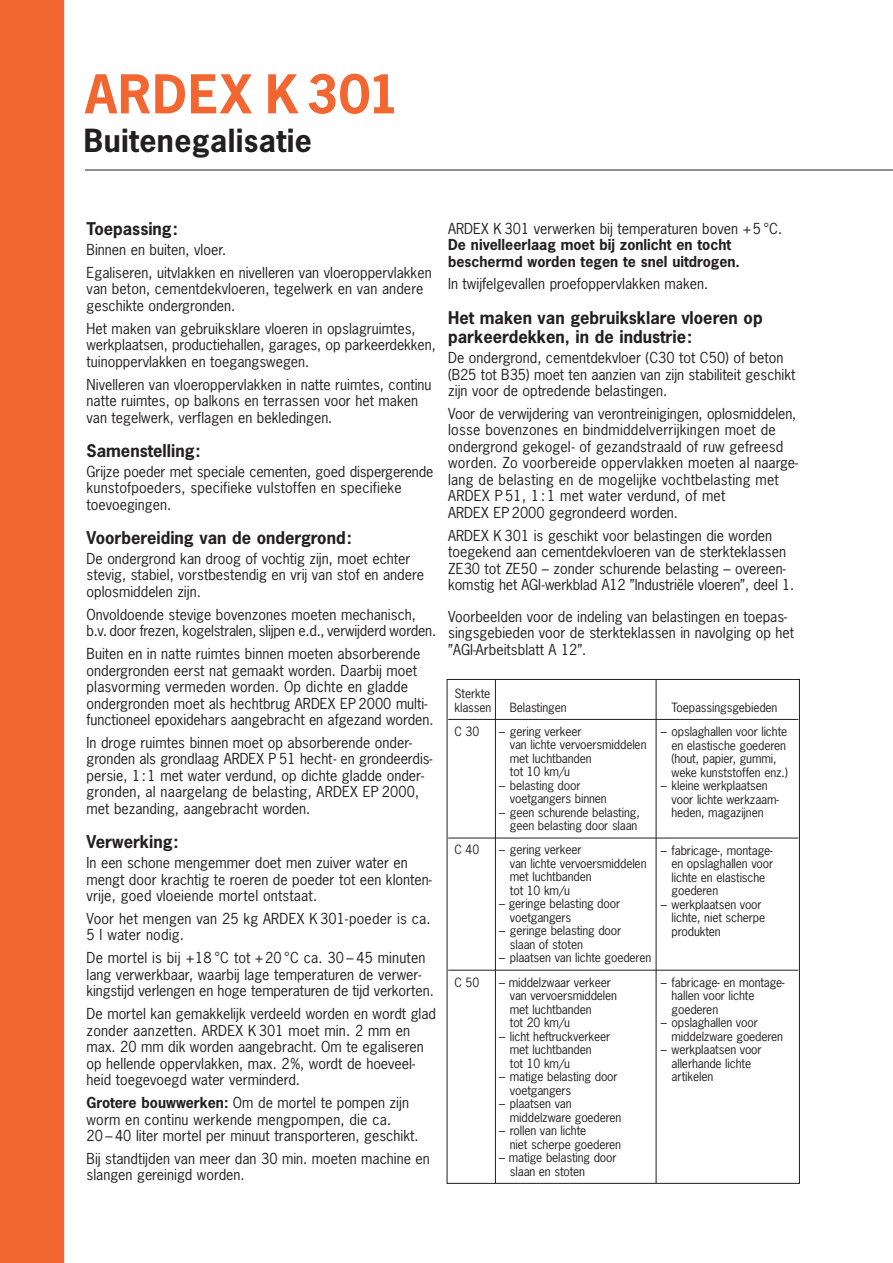
<style>
.page{position:relative;width:893px;height:1263px;background:#fff}
.page>*{position:absolute;margin:0;border:0;box-sizing:border-box;transform-origin:0 0}
.t1{font:700 50.25px "News Gothic";letter-spacing:.025em;color:#f26631}
.t2{font:700 30px "News Gothic";letter-spacing:.01em;color:#231f20}
.t3{font:700 16.5px/19.5px "News Gothic";color:#231f20}
.t4{font:14.25px/16.5px "News Gothic";color:#231f20}
.t5{font:700 14.25px/16.5px "News Gothic";color:#231f20}
.t6{font:12px/13.5px "News Gothic";letter-spacing:-.01em;color:#231f20}
.s1{font-weight:700}
</style>
<div class="page">
<div style="left:0;top:0;width:64px;height:1263px;background:#f26631"></div>
<hr style="left:85px;top:170px;width:807px;height:1px;background:#231f20">
<hr style="left:448px;top:719px;width:350px;height:1px;background:#231f20">
<hr style="left:448px;top:838px;width:350px;height:1px;background:#231f20">
<hr style="left:448px;top:970px;width:350px;height:1px;background:#231f20">
<hr style="left:495px;top:680px;width:1px;height:503px;background:#231f20">
<hr style="left:655px;top:679px;width:1px;height:504px;background:#231f20">
<h1 class="t1" style="left:85px;top:74px;width:316px">ARDEX K301</h1>
<h2 class="t2" style="left:84px;top:129px;width:229px">Buitenegalisatie</h2>
<p class="t3" style="left:87px;top:221px;width:93px">Toepassing:</p>
<p class="t4" style="left:87px;top:239px;width:346px;line-height:23px">Binnen en buiten, vloer.<br>Egaliseren, uitvlakken en nivelleren van vloeroppervlakken</p>
<p class="t4" style="left:87px;top:282px;width:338px">van beton, cementdekvloeren, tegelwerk en van andere geschikte ondergronden.</p>
<p class="t4" style="left:87px;top:321px;width:351px">Het maken van gebruiksklare vloeren in opslagruimtes, werkplaatsen, productiehallen, garages, op parkeerdekken, tuinoppervlakken en toegangswegen.</p>
<p class="t4" style="left:87px;top:377px;width:346px">Nivelleren van vloeroppervlakken in natte ruimtes, continu natte ruimtes, op balkons en terrassen voor het maken van tegelwerk, verflagen en bekledingen.</p>
<p class="t3" style="left:87px;top:442px;width:116px">Samenstelling:</p>
<p class="t4" style="left:87px;top:464px;width:348px">Grijze poeder met speciale cementen, goed dispergerende kunstofpoeders, specifieke vulstoffen en specifieke toevoegingen.</p>
<p class="t3" style="left:87px;top:530px;width:267px">Voorbereiding van de ondergrond:</p>
<p class="t4" style="left:87px;top:551px;width:339px">De ondergrond kan droog of vochtig zijn, moet echter stevig, stabiel, vorstbestendig en vrij van stof en andere oplosmiddelen zijn.</p>
<p class="t4" style="left:87px;top:607px;width:351px">Onvoldoende stevige bovenzones moeten mechanisch, b.v. door frezen, kogelstralen, slijpen e.d., verwijderd worden.</p>
<p class="t4" style="left:87px;top:647px;width:348px">Buiten en in natte ruimtes binnen moeten absorberende ondergronden eerst nat gemaakt worden. Daarbij moet plasvorming vermeden worden. Op dichte en gladde ondergronden moet als hechtbrug ARDEX EP 2000 multi&shy;functioneel epoxidehars aangebracht en afgezand worden.</p>
<p class="t4" style="left:87px;top:736px;width:347px">In droge ruimtes binnen moet op absorberende onder&shy;gronden als grondlaag ARDEX P 51 hecht- en grondeerdis&shy;persie, 1:1 met water verdund, op dichte gladde onder&shy;gronden, al naargelang de belasting, ARDEX EP 2000, met bezanding, aangebracht worden.</p>
<p class="t3" style="left:87px;top:834px;width:94px">Verwerking:</p>
<p class="t4" style="left:87px;top:856px;width:347px">In een schone mengemmer doet men zuiver water en mengt door krachtig te roeren de poeder tot een klonten&shy;vrije, goed vloeiende mortel ontstaat.</p>
<p class="t4" style="left:87px;top:911px;width:345px">Voor het mengen van 25 kg ARDEX K 301-poeder is ca.<br>5 l water nodig.</p>
<p class="t4" style="left:87px;top:951px;width:349px">De mortel is bij +18 °C tot +20 °C ca. 30 – 45 minuten lang verwerkbaar, waarbij lage temperaturen de verwer&shy;kingstijd verlengen en hoge temperaturen de tijd verkorten.</p>
<p class="t4" style="left:87px;top:1007px;width:351px">De mortel kan gemakkelijk verdeeld worden en wordt glad zonder aanzetten. ARDEX K 301 moet min. 2 mm en max. 20 mm dik worden aangebracht. Om te egaliseren op hellende oppervlakken, max. 2%, wordt de hoeveel&shy;heid toegevoegd water verminderd.</p>
<p class="t4" style="left:87px;top:1096px;width:333px"><span class="s1">Grotere bouwwerken:</span> Om de mortel te pompen zijn worm en continu werkende mengpompen, die ca.<br>20 – 40 liter mortel per minuut transporteren, geschikt.</p>
<p class="t4" style="left:87px;top:1151px;width:345px">Bij standtijden van meer dan 30 min. moeten machine en slangen gereinigd worden.</p>
<p class="t4" style="left:448px;top:221px;width:335px">ARDEX K 301 verwerken bij temperaturen boven +5 °C.</p>
<p class="t5" style="left:448px;top:238px;width:293px">De nivelleerlaag moet bij zonlicht en tocht beschermd worden tegen te snel uitdrogen.</p>
<p class="t4" style="left:448px;top:277px;width:261px">In twijfelgevallen proefoppervlakken maken.</p>
<p class="t3" style="left:448px;top:309px;width:316px">Het maken van gebruiksklare vloeren op parkeerdekken, in de industrie:</p>
<p class="t4" style="left:448px;top:351px;width:349px">De ondergrond, cementdekvloer (C30 tot C50) of beton (B25 tot B35) moet ten aanzien van zijn stabiliteit geschikt zijn voor de optredende belastingen.</p>
<p class="t4" style="left:448px;top:406px;width:351px">Voor de verwijdering van verontreinigingen, oplosmiddelen, losse bovenzones en bindmiddelverrijkingen moet de ondergrond gekogel- of gezandstraald of ruw gefreesd worden. Zo voorbereide oppervlakken moeten al naarge&shy;lang de belasting en de mogelijke vochtbelasting met ARDEX P 51, 1:1 met water verdund, of met<br>ARDEX EP 2000 gegrondeerd worden.</p>
<p class="t4" style="left:448px;top:528px;width:347px">ARDEX K 301 is geschikt voor belastingen die worden toegekend aan cementdekvloeren van de sterkteklassen ZE30 tot ZE50 – zonder schurende belasting – overeen&shy;komstig het AGI-werkblad A12 ”Industriële vloeren”, deel 1.</p>
<p class="t4" style="left:448px;top:609px;width:347px">Voorbeelden voor de indeling van belastingen en toepas&shy;singsgebieden voor de sterkteklassen in navolging op het ”AGI-Arbeitsblatt A 12”.</p>
<p class="t6" style="left:454px;top:688px;width:38px">Sterkte klassen</p>
<p class="t6" style="left:510px;top:701px;width:58px">Belastingen</p>
<p class="t6" style="left:454px;top:725px;width:26px">C 30</p>
<p class="t6" style="left:510px;top:725px;width:138px;text-indent:-11px">– gering verkeer<br>van lichte vervoersmiddelen met luchtbanden<br>tot 10 km/u</p>
<p class="t6" style="left:510px;top:779px;width:98px;text-indent:-11px">– belasting door voetgangers binnen</p>
<p class="t6" style="left:499px;top:806px;width:142px;text-align:right">– geen schurende belasting, geen belasting door slaan</p>
<p class="t6" style="left:454px;top:844px;width:26px">C 40</p>
<p class="t6" style="left:510px;top:844px;width:138px;text-indent:-11px">– gering verkeer<br>van lichte vervoersmiddelen met luchtbanden<br>tot 10 km/u</p>
<p class="t6" style="left:510px;top:898px;width:112px;text-indent:-11px">– geringe belasting door voetgangers</p>
<p class="t6" style="left:510px;top:925px;width:113px;text-indent:-11px">– geringe belasting door slaan of stoten</p>
<p class="t6" style="left:499px;top:952px;width:153px">– plaatsen van lichte goederen</p>
<p class="t6" style="left:454px;top:976px;width:26px">C 50</p>
<p class="t6" style="left:510px;top:976px;width:109px;text-indent:-11px">– middelzwaar verkeer van vervoersmiddelen met luchtbanden<br>tot 20 km/u</p>
<p class="t6" style="left:510px;top:1030px;width:102px;text-indent:-11px">– licht heftruckverkeer met luchtbanden<br>tot 10 km/u</p>
<p class="t6" style="left:510px;top:1071px;width:109px;text-indent:-11px">– matige belasting door voetgangers</p>
<p class="t6" style="left:510px;top:1098px;width:113px;text-indent:-11px">– plaatsen van middelzware goederen</p>
<p class="t6" style="left:510px;top:1125px;width:113px;text-indent:-11px">– rollen van lichte<br>niet scherpe goederen</p>
<p class="t6" style="left:510px;top:1152px;width:108px;text-indent:-11px">– matige belasting door slaan en stoten</p>
<p class="t6" style="left:671px;top:702px;width:107px">Toepassingsgebieden</p>
<p class="t6" style="left:671px;top:726px;width:118px;text-indent:-11px">– opslaghallen voor lichte en elastische goederen (hout, papier, gummi, weke kunststoffen enz.)</p>
<p class="t6" style="left:671px;top:780px;width:109px;text-indent:-11px">– kleine werkplaatsen voor lichte werkzaam&shy;heden, magazijnen</p>
<p class="t6" style="left:671px;top:844px;width:103px;text-indent:-11px">– fabricage-, montage&shy;en opslaghallen voor lichte en elastische goederen</p>
<p class="t6" style="left:671px;top:898px;width:95px;text-indent:-11px">– werkplaatsen voor lichte, niet scherpe produkten</p>
<p class="t6" style="left:671px;top:977px;width:115px;text-indent:-11px">– fabricage- en montage&shy;hallen voor lichte goederen</p>
<p class="t6" style="left:671px;top:1017px;width:113px;text-indent:-11px">– opslaghallen voor middelzware goederen</p>
<p class="t6" style="left:671px;top:1044px;width:92px;text-indent:-11px">– werkplaatsen voor allerhande lichte artikelen</p>
</div>
